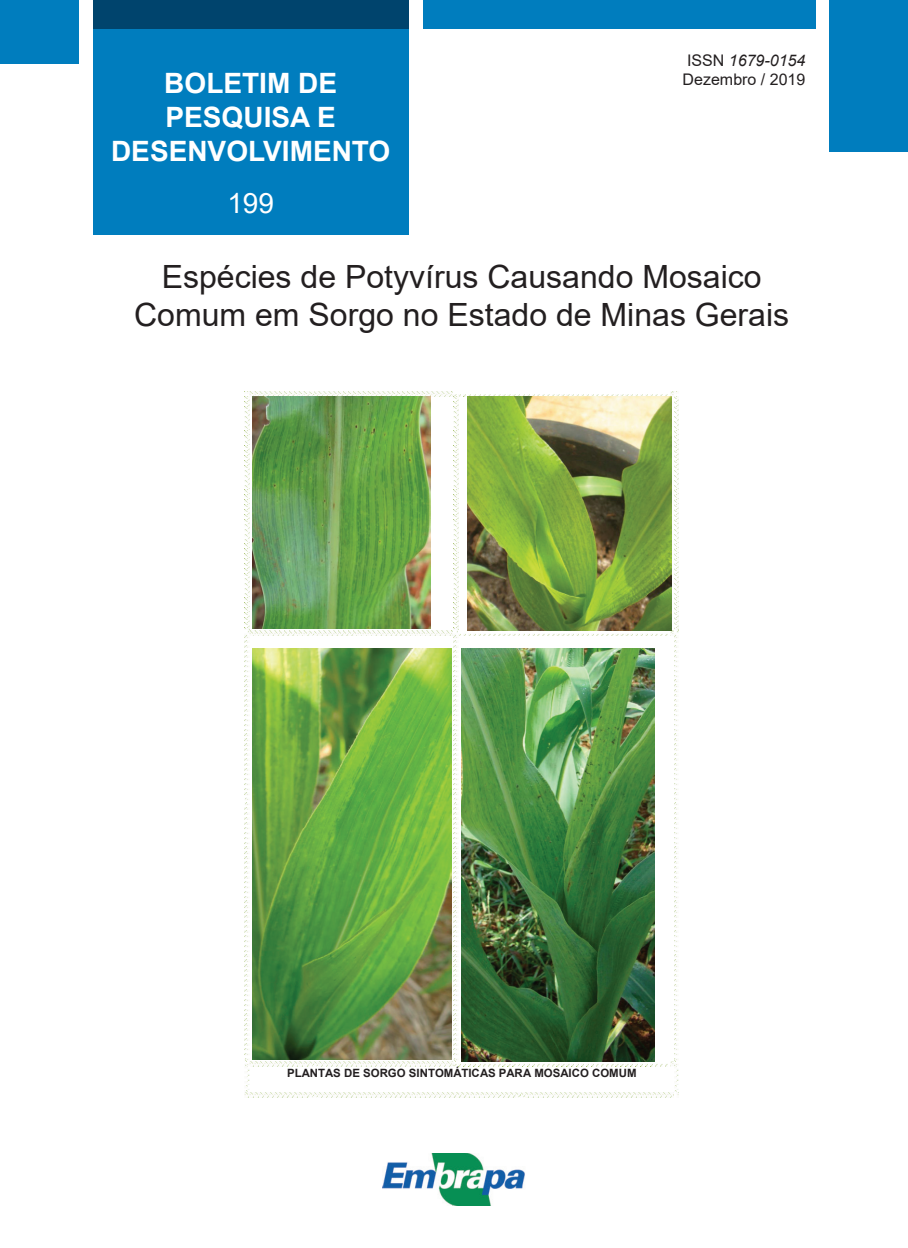
<style>
.page{position:relative;width:908px;height:1248px;background:#fff}
.page>*{position:absolute;margin:0;border:0;box-sizing:border-box;transform-origin:0 0}
.t1{font:32px/38.4px "Arial";color:#231f20;text-align:center}
.t2{font:700 28px/33.6px "Arial";color:#fff;text-align:center}
.t3{font:28px "Arial";color:#fff}
.t4{font:16px/19.2px "Arial";color:#231f20}
.t5{font:700 11.4px "Arial";color:#231f20}
.s1{font-style:italic}
</style>
<div class="page">
<div style="left:0;top:0;width:79px;height:64px;background:#007dbe"></div>
<div style="left:829px;top:0;width:78px;height:152px;background:#007dbe"></div>
<div style="left:93px;top:0;width:315px;height:234px;background:#007dbe"></div>
<div style="left:422px;top:0;width:392px;height:28px;background:#007dbe"></div>
<div style="left:93px;top:0;width:315px;height:28px;background:#00446d"></div>
<img style="left:383px;top:1153px;width:142px;height:52px">
<svg style="left:245px;top:391px;width:433px;height:706px"></svg>
<img style="left:252px;top:396px;width:178px;height:233px">
<img style="left:467px;top:396px;width:204px;height:234px">
<img style="left:252px;top:648px;width:199px;height:411px">
<img style="left:461px;top:648px;width:193px;height:413px">
<p class="t2" style="left:111px;top:67px;width:281px">BOLETIM DE<br>PESQUISA E<br>DESENVOLVIMENTO</p>
<p class="t3" style="left:227px;top:184px;width:48px">199</p>
<p class="t4" style="left:682px;top:51px;width:124px">ISSN <span class="s1">1679-0154<br></span>Dezembro / 2019</p>
<p class="t1" style="left:134px;top:257px;width:656px">Espécies de Potyvírus Causando Mosaico<br>Comum em Sorgo no Estado de Minas Gerais</p>
<p class="t5" style="left:287px;top:1064px;width:351px">PLANTAS DE SORGO SINTOMÁTICAS PARA MOSAICO COMUM</p>
</div>
